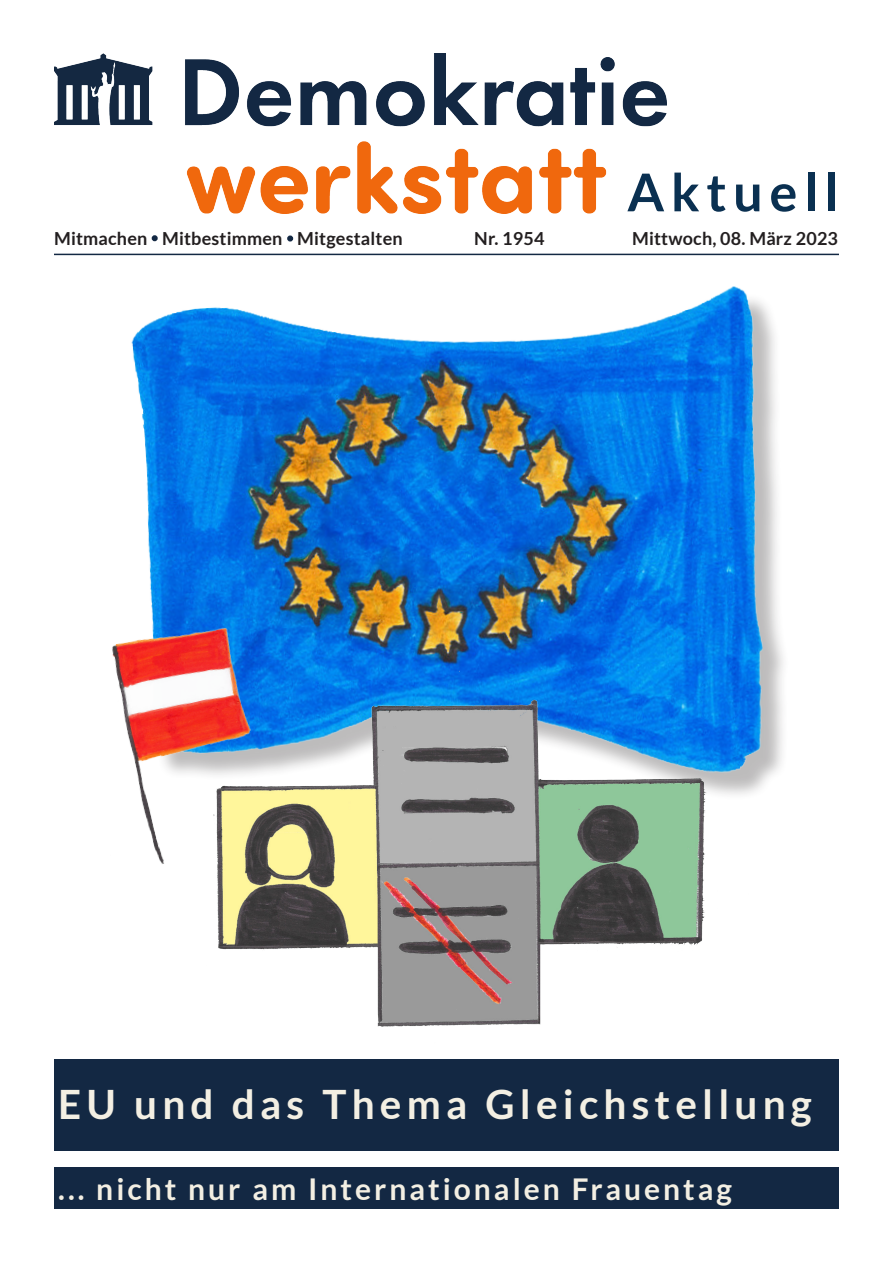
<style>
.page{position:relative;width:893px;height:1263px;background:#fff}
.page>*{position:absolute;margin:0;border:0;box-sizing:border-box;transform-origin:0 0}
.t1{font:700 52.2px "Lato";letter-spacing:.13em;color:#0a3051}
.t2{font:700 40.5px "Lato";letter-spacing:.13em;color:#f3efe3}
.t3{font:700 30px "Lato";letter-spacing:.1em;color:#f3efe3}
.t4{font:700 18px "Lato";letter-spacing:.01em;color:#231f20}
</style>
<div class="page">
<div style="left:54px;top:1059px;width:785px;height:92px;background:#132843"></div>
<div style="left:54px;top:1168px;width:785px;height:41px;background:#132843"></div>
<img style="left:54px;top:53px;width:613px;height:160px">
<hr style="left:54px;top:254px;width:785px;height:1px;background:#132843">
<svg style="left:152px;top:235px;width:6px;height:6px"></svg>
<svg style="left:287px;top:235px;width:6px;height:6px"></svg>
<img style="left:78px;top:255px;width:757px;height:398px">
<img style="left:78px;top:575px;width:279px;height:78px">
<img style="left:112px;top:653px;width:672px;height:374px">
<p class="t1" style="left:627px;top:162px;width:213px">Aktuell</p>
<p class="t4" style="left:54px;top:228px;width:350px">Mitmachen Mitbestimmen Mitgestalten</p>
<p class="t4" style="left:474px;top:228px;width:72px">Nr. 1954</p>
<p class="t4" style="left:632px;top:228px;width:207px">Mittwoch, 08. März 2023</p>
<p class="t2" style="left:58px;top:1081px;width:755px">EU und das Thema Gleichstellung</p>
<p class="t3" style="left:58px;top:1172px;width:675px">... nicht nur am Internationalen Frauentag</p>
</div>
